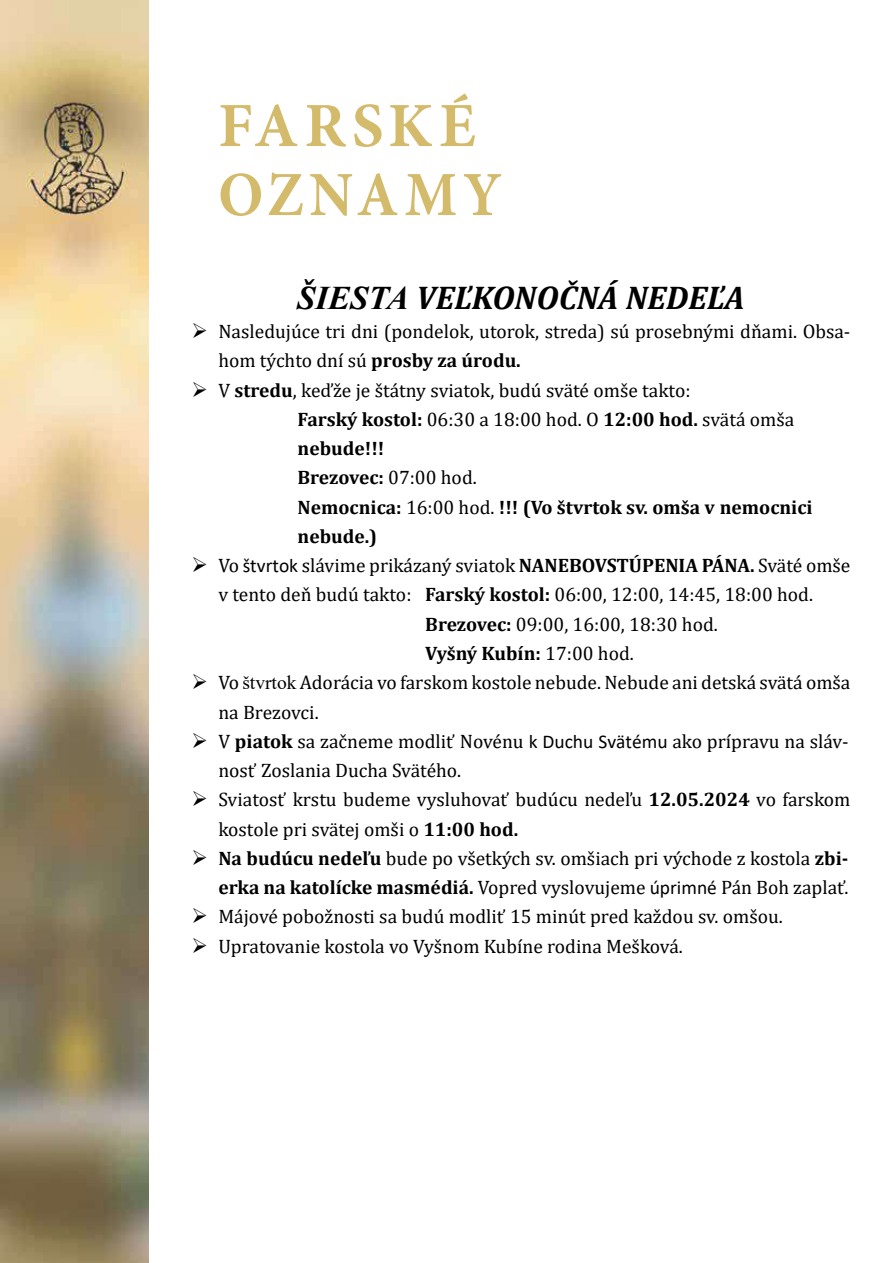
<style>
.page{position:relative;width:893px;height:1263px;background:#fff}
.page>*{position:absolute;margin:0;border:0;box-sizing:border-box;transform-origin:0 0}
.t1{font:700 63px/69px "Minion Pro";letter-spacing:.095em;color:#d4bb6b}
.t2{font:italic 700 33px "Cambria";color:#000}
.t3{font:19.5px/29.2px "Cambria";color:#000}
.t4{font:700 19.5px/29.2px "Cambria";color:#000}
.s1{font-family:"Times New Roman"}
.s2{font-weight:700}
.s3{font-weight:400}
.s4{font-family:"Calibri"}
</style>
<div class="page">
<img style="left:0;top:0;width:149px;height:1263px">
<h1 class="t1" style="left:218px;top:91px;width:285px">FARSKÉ<br>OZNAMY</h1>
<h2 class="t2" style="left:297px;top:274px;width:449px"><span class="s1">ŠIESTA</span> VEĽKONOČNÁ NEDEĽA</h2>
<p class="t3" style="left:218px;top:317px;width:634px;text-indent:-27px">➢ Nasledujúce tri dni (pondelok, utorok, streda) sú prosebnými dňami. Obsa&shy;hom týchto dní sú <span class="s2">prosby za úrodu.</span></p>
<p class="t4" style="left:298px;top:375px;width:517px;text-indent:-106px">➢ <span class="s3">V</span> stredu<span class="s3">, keďže je štátny sviatok, budú sväté omše takto:<br></span>Farský kostol: <span class="s3">06:30 a 18:00 hod. O</span> 12:00 hod. <span class="s3">svätá omša </span>nebude!!!<br>Brezovec: <span class="s3">07:00 hod.<br></span>Nemocnica: <span class="s3">16:00 hod.</span> !!! (Vo štvrtok sv. omša v nemocnici nebude.)</p>
<p class="t3" style="left:191px;top:551px;width:661px">➢ Vo <span class="s4">štvrtok</span> slávime prikázaný sviatok <span class="s2">NANEBOVSTÚPENIA PÁNA.</span> Sväté omše</p>
<p class="t3" style="left:218px;top:580px;width:596px">v tento deň budú takto: <span class="s2">Farský kostol:</span> 06:00, 12:00, 14:45, 18:00 hod.</p>
<p class="t3" style="left:425px;top:609px;width:294px"><span class="s2">Brezovec:</span> 09:00, 16:00, 18:30 hod.</p>
<p class="t4" style="left:425px;top:638px;width:210px">Vyšný Kubín: <span class="s3">17:00 hod.</span></p>
<p class="t3" style="left:218px;top:668px;width:634px;text-indent:-27px">➢ Vo <span class="s1">štvrtok</span> Adorácia vo farskom kostole nebude. Nebude ani detská svätá omša na Brezovci.</p>
<p class="t3" style="left:218px;top:726px;width:632px;text-indent:-27px">➢ V <span class="s2">piatok</span> sa začneme modliť Novénu <span class="s4">k Duchu Svätému</span> ako prípravu na sláv&shy;nosť Zoslania Ducha Svätého.</p>
<p class="t3" style="left:218px;top:785px;width:634px;text-indent:-27px">➢ Sviatosť krstu budeme vysluhovať budúcu nedeľu <span class="s2">12.05.2024</span> vo farskom kostole pri svätej omši o <span class="s2">11:00 hod.</span></p>
<p class="t3" style="left:191px;top:843px;width:659px;text-align:right">➢ <span class="s2">Na budúcu nedeľu</span> bude po všetkých sv. omšiach pri východe z kostola <span class="s2">zbi&shy;erka na katolícke masmédiá.</span> Vopred vyslovujeme <span class="s4">úprimné</span> Pán Boh zaplať.</p>
<p class="t3" style="left:191px;top:902px;width:593px">➢ Májové pobožnosti sa budú modliť 15 minút pred každou sv. omšou.</p>
<p class="t3" style="left:191px;top:931px;width:493px">➢ Upratovanie kostola vo Vyšnom Kubíne rodina Mešková.</p>
</div>
